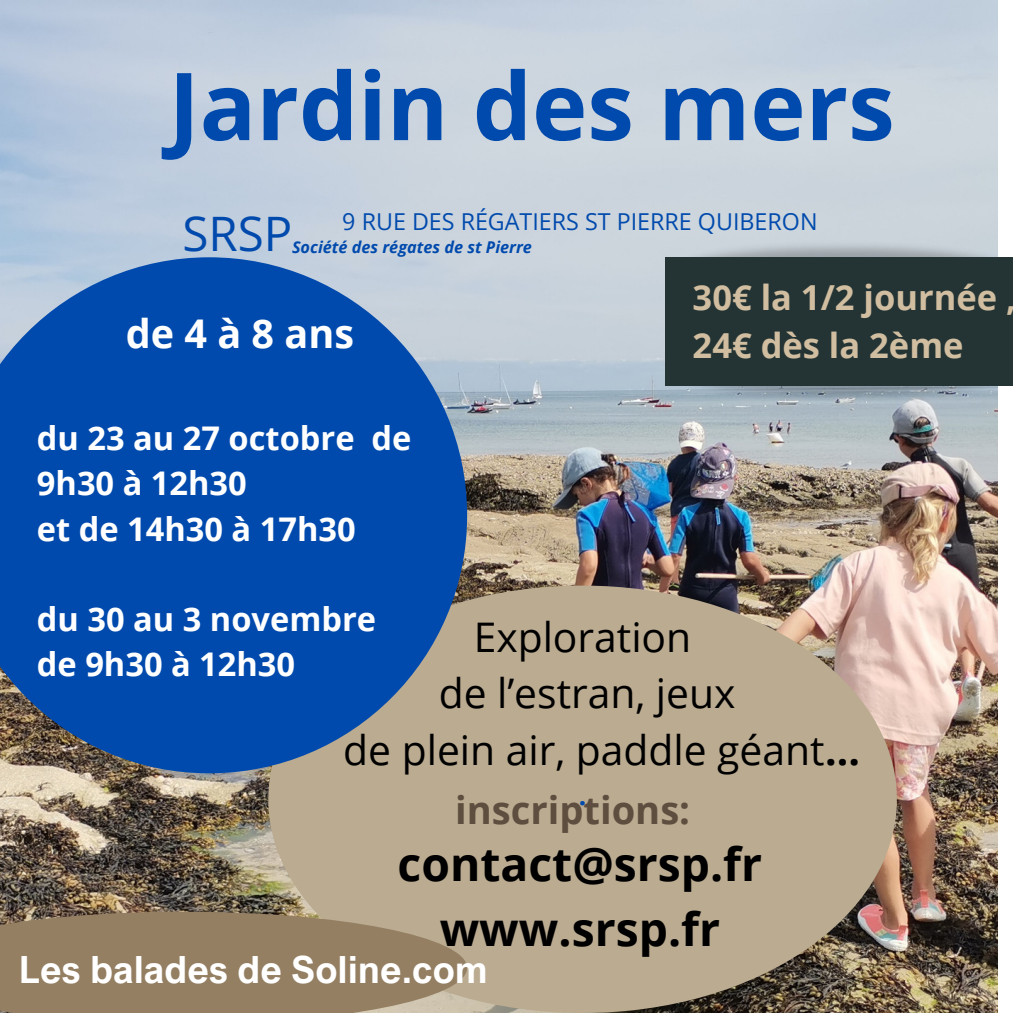
<style>
.page{position:relative;width:1013px;height:1013px;background:#fff}
.page>*{position:absolute;margin:0;border:0;box-sizing:border-box;transform-origin:0 0}
.t1{font:700 93.75px "Open Sans";color:#004aad}
.t2{font:47.5px "Open Sans";color:#004aad}
.t3{font:700 46.25px "Open Sans";color:#000}
.t4{font:40.75px "Open Sans";color:#000}
.t5{font:700 39.5px "Open Sans";letter-spacing:.26em;color:#fff}
.t6{font:700 38.12px "Open Sans";color:#5e4e3f}
.t7{font:700 37.5px "Arial Nova";color:#fff}
.t8{font:700 34.5px "Open Sans";color:#d1bea1}
.t9{font:700 32.62px/45.1px "Open Sans";color:#fff}
.t10{font:700 26.5px "Open Sans";color:#004aad}
.t11{font:23.25px "Open Sans";color:#004aad}
.t12{font:italic 700 16.25px "Open Sans";color:#004aad}
.s1{font-weight:700}
</style>
<div class="page">
<img style="left:0;top:0;width:997px;height:1012px">
<div style="left:268px;top:585px;width:628px;height:427px;background:#baab91;border-radius:50%"></div>
<svg style="left:0;top:911px;width:467px;height:101px;fill:#947f63"></svg>
<img style="left:657px;top:352px;width:341px;height:67px">
<img style="left:657px;top:223px;width:341px;height:67px">
<div style="left:665px;top:257px;width:347px;height:129px;background:#243434"></div>
<svg style="left:0;top:257px;width:467px;height:516px;fill:#004aad"></svg>
<p class="t1" style="left:169px;top:40px;width:727px">Jardin des mers</p>
<p class="t11" style="left:342px;top:205px;width:476px">9 RUE DES RÉGATIERS ST PIERRE QUIBERON</p>
<p class="t2" style="left:182px;top:200px;width:111px">SRSP</p>
<p class="t12" style="left:292px;top:236px;width:241px">Société des régates de st Pierre</p>
<p class="t5" style="left:126px;top:306px;width:230px">de4à8ans</p>
<p class="t9" style="left:37px;top:415px;width:376px">du 23 au 27 octobre de<br>9h30 à 12h30</p>
<p class="t9" style="left:37px;top:505px;width:320px">et de 14h30 à 17h30</p>
<p class="t8" style="left:692px;top:273px;width:325px">30€ la 1/2 journée ,</p>
<p class="t8" style="left:692px;top:321px;width:272px">24€ dès la 2ème</p>
<p class="t9" style="left:37px;top:595px;width:341px">du 30 au 3 novembre</p>
<p class="t9" style="left:37px;top:641px;width:260px">de 9h30 à 12h30</p>
<p class="t4" style="left:473px;top:608px;width:219px">Exploration</p>
<p class="t4" style="left:439px;top:665px;width:298px">de l’estran, jeux</p>
<p class="t4" style="left:343px;top:721px;width:518px">de plein air, paddle géant<span class="s1">...</span></p>
<p class="t10" style="left:579px;top:776px;width:9px">.</p>
<p class="t6" style="left:455px;top:783px;width:236px">inscriptions:</p>
<p class="t3" style="left:397px;top:831px;width:366px">contact@srsp.fr</p>
<p class="t3" style="left:440px;top:896px;width:282px">www.srsp.fr</p>
<p class="t7" style="left:19px;top:946px;width:470px">Les balades de Soline.com</p>
</div>
